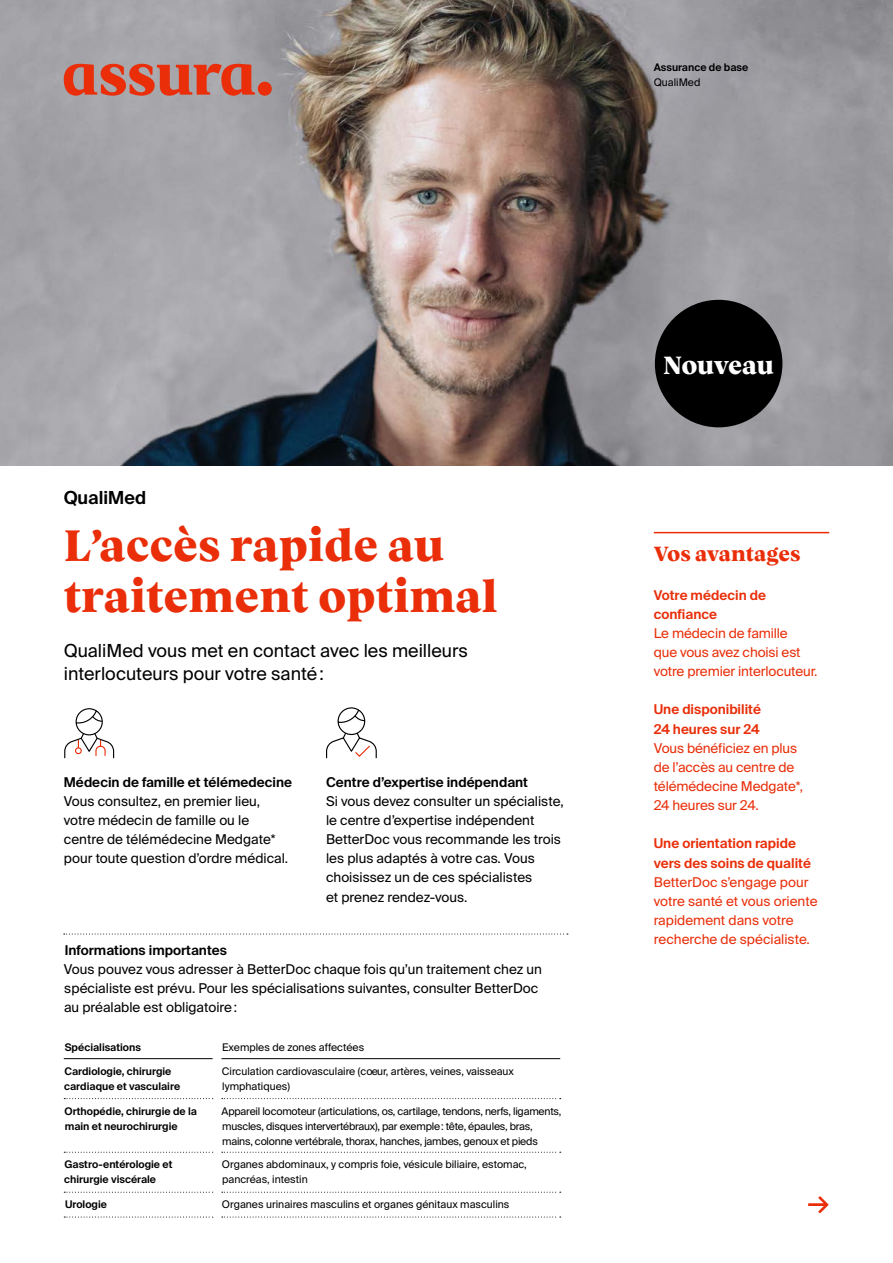
<style>
.page{position:relative;width:893px;height:1263px;background:#fff}
.page>*{position:absolute;margin:0;border:0;box-sizing:border-box;transform-origin:0 0}
.Titre_rouge_30pt_12m{font:800 45px/51px "Vesterbro";color:#e92e09}
.t1{font:27px "Suisse Intl";color:#e92e09}
.t2{font:800 25.5px "Vesterbro";letter-spacing:-.015em;color:#fff}
.Entête_de_rubrique_r{font:800 21px "Vesterbro";color:#e92e09}
.Introduction_12pt_5{font:18px/23.4px "Suisse Intl";color:#000}
.Titre_du_produit_12p{font:600 18px "Suisse Intl";color:#000}
.Corps_9pt_4_5mm{font:13.5px/19.2px "Suisse Intl";color:#000}
.Corps_rouge_9pt_4_5m{font:13.5px/19.2px "Suisse Intl";letter-spacing:-.01em;color:#e92e09}
.Corps_rouge_9pt_4_5m-2{font:13.5px/19.2px "Suisse Intl";color:#000}
.Sous-titre_rouge_9pt{font:600 13.5px/19.2px "Suisse Intl";color:#e92e09}
.Sous-titre_9pt_4_5mm{font:600 13.5px "Suisse Intl";color:#000}
.Corps_rouge_9pt_4_5m-3{font:600 13.5px "Suisse Intl";color:#000}
.Corps_de_tableau_gau{font:10.5px/15px "Suisse Intl";letter-spacing:-.02em;color:#000}
.Corps_de_tableau_gau-2{font:10.5px/15px "Suisse Intl";color:#000}
.Titre_de_tableau_dro{font:10.5px "Suisse Intl";color:#000}
.Corps_de_tableau_gau-3{font:600 10.5px/15px "Suisse Intl";color:#000}
.Titre_de_tableau_gau{font:600 10.5px "Suisse Intl";color:#000}
.Sous-titre_7pt_3_375{font:600 10.5px "Suisse Intl";color:#000}
.Corps_légende_7pt_3{font:10.5px "Suisse Intl";color:#000}
</style>
<div class="page">
<svg style="left:64px;top:708px;width:51px;height:51px"></svg>
<img style="left:0;top:0;width:893px;height:466px">
<svg style="left:326px;top:707px;width:51px;height:51px"></svg>
<svg style="left:618px;top:27px;width:163px;height:97px;fill:#9d9ca1"></svg>
<hr style="left:654px;top:532px;width:175px;height:1px;background:#e92e09">
<svg style="left:64px;top:1098px;width:149px;height:1px"></svg>
<svg style="left:222px;top:1098px;width:339px;height:1px"></svg>
<hr style="left:64px;top:1058px;width:149px;height:1px;background:#000">
<hr style="left:221px;top:1058px;width:339px;height:1px;background:#000">
<svg style="left:64px;top:1152px;width:149px;height:1px"></svg>
<svg style="left:222px;top:1152px;width:339px;height:1px"></svg>
<svg style="left:64px;top:1192px;width:149px;height:1px"></svg>
<svg style="left:222px;top:1192px;width:339px;height:1px"></svg>
<svg style="left:64px;top:1216px;width:149px;height:1px"></svg>
<svg style="left:222px;top:1216px;width:339px;height:1px"></svg>
<svg style="left:64px;top:933px;width:504px;height:1px"></svg>
<div style="left:655px;top:300px;width:127px;height:127px;background:#000;border-radius:50%"></div>
<svg style="left:64px;top:64px;width:208px;height:32px"></svg>
<p class="Sous-titre_7pt_3_375" style="left:654px;top:62px;width:96px">Assurance de base</p>
<p class="Corps_légende_7pt_3" style="left:654px;top:76px;width:48px">QualiMed</p>
<p class="Titre_du_produit_12p" style="left:64px;top:487px;width:84px">QualiMed</p>
<p class="Titre_rouge_30pt_12m" style="left:64px;top:518px;width:435px">L’accès rapide au traitement optimal</p>
<p class="Introduction_12pt_5" style="left:64px;top:639px;width:406px">QualiMed vous met en contact avec les meilleurs interlocuteurs pour votre santé:</p>
<p class="Sous-titre_9pt_4_5mm" style="left:64px;top:774px;width:230px">Médecin de famille et télémedecine</p>
<p class="Corps_9pt_4_5mm" style="left:64px;top:791px;width:198px">Vous consultez, en premier lieu,</p>
<p class="Corps_9pt_4_5mm" style="left:64px;top:811px;width:187px">votre médecin de famille ou le</p>
<p class="Corps_9pt_4_5mm" style="left:64px;top:830px;width:213px">centre de télémédecine Medgate*</p>
<p class="Corps_9pt_4_5mm" style="left:64px;top:849px;width:226px">pour toute question d’ordre médical.</p>
<p class="Sous-titre_9pt_4_5mm" style="left:326px;top:774px;width:204px">Centre d’expertise indépendant</p>
<p class="Corps_9pt_4_5mm" style="left:326px;top:791px;width:239px">Si vous devez consulter un spécialiste, le centre d’expertise indépendent BetterDoc vous recommande les trois les plus adaptés à votre cas. Vous choisissez un de ces spécialistes</p>
<p class="Corps_9pt_4_5mm" style="left:326px;top:887px;width:143px">et prenez rendez-vous.</p>
<p class="Corps_rouge_9pt_4_5m-3" style="left:65px;top:942px;width:164px">Informations importantes</p>
<p class="Corps_rouge_9pt_4_5m-2" style="left:64px;top:959px;width:480px">Vous pouvez vous adresser à BetterDoc chaque fois qu’un traitement chez un spécialiste est prévu. Pour les spécialisations suivantes, consulter BetterDoc</p>
<p class="Corps_rouge_9pt_4_5m-2" style="left:64px;top:998px;width:175px">au préalable est obligatoire:</p>
<p class="Titre_de_tableau_gau" style="left:65px;top:1041px;width:78px">Spécialisations</p>
<p class="Titre_de_tableau_dro" style="left:222px;top:1041px;width:144px">Exemples de zones affectées</p>
<p class="Titre_de_tableau_gau" style="left:65px;top:1065px;width:108px">Cardiologie, chirurgie</p>
<p class="Titre_de_tableau_gau" style="left:64px;top:1080px;width:117px">cardiaque et vasculaire</p>
<p class="Titre_de_tableau_dro" style="left:222px;top:1065px;width:294px">Circulation cardiovasculaire (coeur, artères, veines, vaisseaux</p>
<p class="Titre_de_tableau_dro" style="left:222px;top:1080px;width:69px">lymphatiques)</p>
<p class="Corps_de_tableau_gau-3" style="left:65px;top:1103px;width:134px">Orthopédie, chirurgie de la main et neurochirurgie</p>
<p class="Corps_de_tableau_gau" style="left:222px;top:1103px;width:341px">Appareil locomoteur (articulations, os, cartilage, tendons, nerfs, ligaments, muscles, disques intervertébraux), par exemple: tête, épaules, bras, mains, colonne vertébrale, thorax, hanches, jambes, genoux et pieds</p>
<p class="Corps_de_tableau_gau-3" style="left:65px;top:1157px;width:109px">Gastro-entérologie et</p>
<p class="Corps_de_tableau_gau-3" style="left:64px;top:1172px;width:93px">chirurgie viscérale</p>
<p class="Corps_de_tableau_gau-2" style="left:222px;top:1157px;width:306px">Organes abdominaux, y compris foie, vésicule biliaire, estomac, pancréas, intestin</p>
<p class="Corps_de_tableau_gau-3" style="left:65px;top:1197px;width:44px">Urologie</p>
<p class="Corps_de_tableau_gau-2" style="left:222px;top:1197px;width:289px">Organes urinaires masculins et organes génitaux masculins</p>
<p class="t2" style="left:663px;top:346px;width:112px">Nouveau</p>
<p class="Entête_de_rubrique_r" style="left:654px;top:538px;width:148px">Vos avantages</p>
<p class="Sous-titre_rouge_9pt" style="left:654px;top:585px;width:114px">Votre médecin de confiance</p>
<p class="Corps_rouge_9pt_4_5m" style="left:654px;top:624px;width:135px">Le médecin de famille</p>
<p class="Corps_rouge_9pt_4_5m" style="left:654px;top:643px;width:165px">que vous avez choisi est votre premier interlocuteur.</p>
<p class="Sous-titre_rouge_9pt" style="left:654px;top:700px;width:109px">Une disponibilité</p>
<p class="Sous-titre_rouge_9pt" style="left:654px;top:719px;width:107px">24 heures sur 24</p>
<p class="Corps_rouge_9pt_4_5m" style="left:654px;top:738px;width:145px">Vous bénéficiez en plus</p>
<p class="Corps_rouge_9pt_4_5m" style="left:654px;top:757px;width:142px">de l’accès au centre de</p>
<p class="Corps_rouge_9pt_4_5m" style="left:654px;top:777px;width:151px">télémédecine Medgate*,</p>
<p class="Corps_rouge_9pt_4_5m" style="left:654px;top:796px;width:107px">24 heures sur 24.</p>
<p class="Sous-titre_rouge_9pt" style="left:654px;top:834px;width:159px">Une orientation rapide vers des soins de qualité</p>
<p class="Corps_rouge_9pt_4_5m" style="left:654px;top:872px;width:165px">BetterDoc s’engage pour votre santé et vous oriente rapidement dans votre recherche de spécialiste.</p>
<p class="t1" style="left:808px;top:1187px;width:23px">→</p>
</div>
